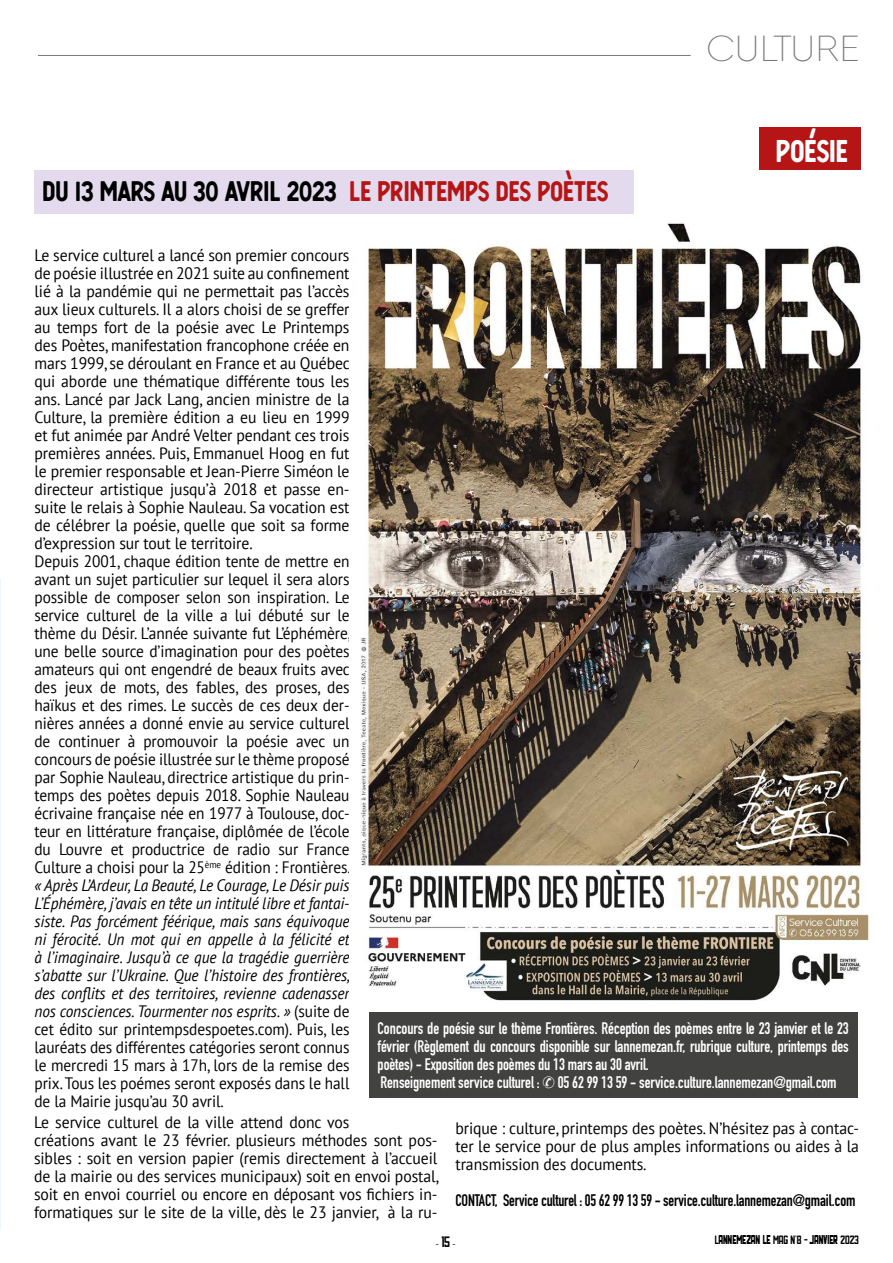
<style>
.page{position:relative;width:893px;height:1263px;background:#fff}
.page>*{position:absolute;margin:0;border:0;box-sizing:border-box;transform-origin:0 0}
.t1{font:100 36px "Morn";color:#797979;scale:1.04 1}
.t2{font:30px "Berringer";letter-spacing:-.005em;color:#fff;scale:.96 1}
.t3{font:27px "Berringer";letter-spacing:-.005em;color:#000;scale:.96 1}
.t4{font:16.5px/18px "PT Sans";letter-spacing:-.005em;color:#000;scale:.95 1}
.t5{font:700 16.5px/18px "DIN Condensed";letter-spacing:-.005em;color:#fff;scale:.96 1}
.t6{font:700 16.5px "DIN Condensed";letter-spacing:-.01em;color:#000;scale:.94 1}
.t7{font:12px "Hal Hal";letter-spacing:-.01em;color:#000;scale:.96 1}
.t8{font:9.75px "Avenir";color:#000;scale:.96 1}
.s1{color:#b51615}
.s2{font-style:italic}
.s3{font-family:"Hal Hal";font-size:15px}
</style>
<div class="page">
<div style="left:760px;top:128px;width:101px;height:42px;background:#b51615"></div>
<div style="left:34px;top:170px;width:600px;height:44px;background:#e3daed"></div>
<img style="left:360px;top:223px;width:510px;height:778px">
<div style="left:369px;top:1012px;width:488px;height:85px;background:#424241"></div>
<hr style="left:38px;top:55px;width:653px;height:1px;background:#797979">
<h1 class="t1" style="left:707px;top:27px;width:148px">CULTURE</h1>
<h3 class="t3" style="left:43px;top:170px;width:591px">DU 13 MARS AU 30 AVRIL 2023 <span class="s1">LE PRINTEMPS DES POÈTES</span></h3>
<h2 class="t2" style="left:776px;top:128px;width:77px">POÉSIE</h2>
<p class="t4" style="left:34px;top:246px;width:334px">Le service culturel a lancé son premier concours de poésie illustrée en 2021 suite au confinement lié à la pandémie qui ne permettait pas l’accès aux lieux culturels. Il a alors choisi de se greffer au temps fort de la poésie avec Le Printemps des Poètes, manifestation francophone créée en mars 1999, se déroulant en France et au Québec qui aborde une thématique différente tous les ans. Lancé par Jack Lang, ancien ministre de la Culture, la première édition a eu lieu en 1999 et fut animée par André Velter pendant ces trois premières années. Puis, Emmanuel Hoog en fut le premier responsable et Jean-Pierre Siméon le directeur artistique jusqu’à 2018 et passe en&shy;suite le relais à Sophie Nauleau. Sa vocation est de célébrer la poésie, quelle que soit sa forme d’expression sur tout le territoire.<br>Depuis 2001, chaque édition tente de mettre en avant un sujet particulier sur lequel il sera alors possible de composer selon son inspiration. Le service culturel de la ville a lui débuté sur le thème du Désir. L’année suivante fut L’éphémère, une belle source d’imagination pour des poètes amateurs qui ont engendré de beaux fruits avec des jeux de mots, des fables, des proses, des haïkus et des rimes. Le succès de ces deux der&shy;nières années a donné envie au service culturel de continuer à promouvoir la poésie avec un concours de poésie illustrée sur le thème proposé par Sophie Nauleau, directrice artistique du prin&shy;temps des poètes depuis 2018. Sophie Nauleau écrivaine française née en 1977 à Toulouse, doc&shy;teur en littérature française, diplômée de l’école du Louvre et productrice de radio sur France Culture a choisi pour la 25<sup>ème</sup> édition : Frontières. <span class="s2">« Après L’Ardeur, La Beauté, Le Courage, Le Désir puis L’Éphémère, j’avais en tête un intitulé libre et fantai&shy;siste. Pas forcément féérique, mais sans équivoque ni férocité. Un mot qui en appelle à la félicité et à l’imaginaire. Jusqu’à ce que la tragédie guerrière s’abatte sur l’Ukraine. Que l’histoire des frontières, des conflits et des territoires, revienne cadenasser nos consciences. Tourmenter nos esprits. »</span> (suite de cet édito sur printempsdespoetes.com). Puis, les lauréats des différentes catégories seront connus le mercredi 15 mars à 17h, lors de la remise des prix. Tous les poémes seront exposés dans le hall de la Mairie jusqu’au 30 avril.</p>
<p class="t5" style="left:378px;top:1019px;width:492px">Concours de poésie sur le thème Frontières. Réception des poèmes entre le 23 janvier et le 23 février (Règlement du concours disponible sur lannemezan.fr, rubrique culture, printemps des poètes) - Exposition des poèmes du 13 mars au 30 avril.<br>Renseignement service culturel : 05 62 99 13 59 - service.culture.lannemezan@gmail.com</p>
<p class="t4" style="left:34px;top:1113px;width:427px">Le service culturel de la ville attend donc vos<br>créations avant le 23 février. plusieurs méthodes sont pos&shy;sibles : soit en version papier (remis directement à l’accueil de la mairie ou des services municipaux) soit en envoi postal, soit en envoi courriel ou encore en déposant vos fichiers in&shy;formatiques sur le site de la ville, dès le 23 janvier, à la ru-</p>
<p class="t4" style="left:455px;top:1118px;width:426px;text-align:justify">brique : culture, printemps des poètes. N’hésitez pas à contac&shy;ter le service pour de plus amples informations ou aides à la transmission des documents.</p>
<p class="t6" style="left:455px;top:1189px;width:427px">CONTACT, Service culturel : 05 62 99 13 59 - service.culture.lannemezan@gmail.com</p>
<p class="t8" style="left:436px;top:1237px;width:22px">- <span class="s3">15</span> -</p>
<p class="t7" style="left:715px;top:1234px;width:152px">LANNEMEZAN LE MAG N°8 - JANVIER 2023</p>
</div>
